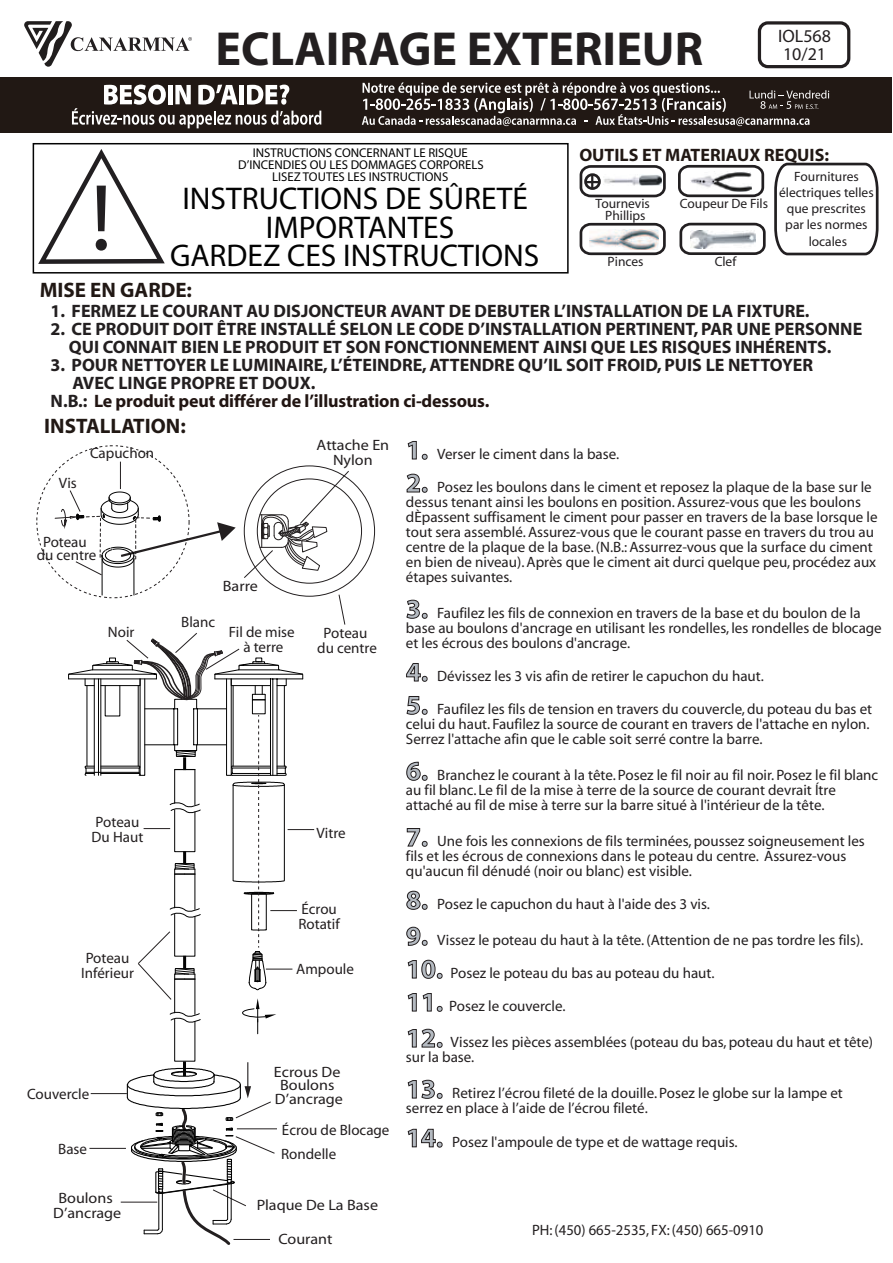
<style>
.page{position:relative;width:893px;height:1263px;background:#fff}
.page>*{position:absolute;margin:0;border:0;box-sizing:border-box;transform-origin:0 0}
.t1{font:94.8px "Myriad";color:#221f21}
.t2{font:700 48px "Myriad";color:#231f20}
.t3{font:31.5px/28.5px "Myriad";color:#030303;text-align:center}
.t4{font:700 21px "Myriad";color:#211814}
.t5{font:700 18px/18px "Myriad";color:#231f20}
.t6{font:700 18px "Myriad";letter-spacing:-.01em;color:#211512}
.t7{font:700 18px "Myriad";color:#211814}
.t8{font:18px/18px "Myriad";color:#231f20}
.t9{font:15px/15px "Myriad";color:#231f20}
.t10{font:15px/13.5px "Myriad";color:#231f20;text-align:center;scale:1.07 1}
.t11{font:15px "Myriad";color:#221f20}
.t12{font:13.5px/16.2px "Myriad";color:#221f21;text-align:center}
.t13{font:12.75px/12px "Myriad";color:#030303;text-align:center}
.s1{color:#231f20}
.s2{font-weight:700;font-size:27px;color:#b4bac1}
</style>
<div class="page">
<svg style="left:407px;top:441px;width:20px;height:19px"></svg>
<svg style="left:406px;top:473px;width:21px;height:20px"></svg>
<svg style="left:406px;top:599px;width:21px;height:20px"></svg>
<svg style="left:406px;top:663px;width:21px;height:19px"></svg>
<svg style="left:406px;top:696px;width:21px;height:19px"></svg>
<svg style="left:406px;top:761px;width:21px;height:20px"></svg>
<svg style="left:406px;top:828px;width:21px;height:19px"></svg>
<svg style="left:406px;top:890px;width:21px;height:20px"></svg>
<svg style="left:406px;top:926px;width:21px;height:20px"></svg>
<svg style="left:407px;top:959px;width:35px;height:20px"></svg>
<svg style="left:407px;top:993px;width:35px;height:19px"></svg>
<svg style="left:407px;top:1028px;width:35px;height:20px"></svg>
<svg style="left:407px;top:1079px;width:35px;height:20px"></svg>
<svg style="left:407px;top:1128px;width:35px;height:19px"></svg>
<svg style="left:678px;top:164px;width:87px;height:34px"></svg>
<svg style="left:579px;top:222px;width:87px;height:34px"></svg>
<svg style="left:579px;top:165px;width:87px;height:33px"></svg>
<svg style="left:679px;top:222px;width:87px;height:33px"></svg>
<img style="left:589px;top:229px;width:69px;height:20px">
<svg style="left:38px;top:149px;width:127px;height:115px"></svg>
<div style="left:33px;top:143px;width:536px;height:131px;border:2px solid #030303"></div>
<svg style="left:774px;top:162px;width:105px;height:94px"></svg>
<svg style="left:24px;top:21px;width:168px;height:46px"></svg>
<div style="left:758px;top:21px;width:92px;height:47px;border:3px solid #231f20;border-radius:8px"></div>
<div style="left:0;top:78px;width:892px;height:55px;background:#211814"></div>
<svg style="left:72px;top:85px;width:249px;height:43px"></svg>
<svg style="left:362px;top:82px;width:467px;height:44px"></svg>
<svg style="left:55px;top:462px;width:295px;height:783px"></svg>
<h1 class="t1" style="left:90px;top:171px;width:23px">!</h1>
<h2 class="t2" style="left:215px;top:25px;width:489px">ECLAIRAGE EXTERIEUR</h2>
<p class="t8" style="left:778px;top:28px;width:54px">IOL568<br>10/21</p>
<p class="t13" style="left:238px;top:147px;width:247px">INSTRUCTIONS CONCERNANT LE RISQUE<br>D’INCENDIES OU LES DOMMAGES CORPORELS<br>LISEZ TOUTES LES INSTRUCTIONS</p>
<h3 class="t3" style="left:170px;top:185px;width:371px">INSTRUCTIONS DE SÛRETÉ<br>IMPORTANTES<br>GARDEZ CES INSTRUCTIONS</h3>
<p class="t12" style="left:779px;top:169px;width:96px">Fournitures électriques telles que prescrites par les normes locales</p>
<p class="t7" style="left:579px;top:146px;width:251px">OUTILS ET MATERIAUX REQUIS:</p>
<p class="t12" style="left:596px;top:198px;width:56px;line-height:12px">Tournevis<br>Phillips</p>
<p class="t12" style="left:680px;top:196px;width:90px">Coupeur De Fils</p>
<p class="t12" style="left:608px;top:254px;width:37px">Pinces</p>
<p class="t12" style="left:715px;top:254px;width:23px">Clef</p>
<h3 class="t4" style="left:40px;top:279px;width:154px">MISE EN GARDE:</h3>
<p class="t5" style="left:51px;top:303px;width:760px">1. FERMEZ LE COURANT AU DISJONCTEUR AVANT DE DEBUTER L’INSTALLATION DE LA FIXTURE.</p>
<p class="t5" style="left:69px;top:321px;width:795px;text-indent:-18px">2. CE PRODUIT DOIT ÊTRE INSTALLÉ SELON LE CODE D’INSTALLATION PERTINENT, PAR UNE PERSONNE<br>QUI CONNAIT BIEN LE PRODUIT ET SON FONCTIONNEMENT AINSI QUE LES RISQUES INHÉRENTS.</p>
<p class="t5" style="left:51px;top:357px;width:764px">3. POUR NETTOYER LE LUMINAIRE, L’ÉTEINDRE, ATTENDRE QU’IL SOIT FROID, PUIS LE NETTOYER</p>
<p class="t5" style="left:72px;top:375px;width:245px">AVEC LINGE PROPRE ET DOUX.</p>
<p class="t6" style="left:51px;top:392px;width:440px"><span class="s1">N.B.:</span> Le produit peut différer de l’illustration ci-dessous.</p>
<h3 class="t4" style="left:44px;top:415px;width:143px">INSTALLATION:</h3>
<p class="t9" style="left:59px;top:476px;width:20px">Vis</p>
<p class="t9" style="left:90px;top:446px;width:66px">Capuchon</p>
<p class="t9" style="left:37px;top:535px;width:61px;line-height:13.5px;text-align:center">Poteau du centre</p>
<p class="t9" style="left:108px;top:625px;width:28px">Noir</p>
<p class="t10" style="left:223px;top:579px;width:34px">Barre</p>
<p class="t9" style="left:181px;top:615px;width:35px">Blanc</p>
<p class="t9" style="left:229px;top:625px;width:67px;text-align:center">Fil de mise à terre</p>
<p class="t10" style="left:317px;top:438px;width:69px;line-height:15px">Attache En<br>Nylon</p>
<p class="t9" style="left:317px;top:626px;width:61px;text-align:center">Poteau du centre</p>
<p class="t9" style="left:92px;top:815px;width:53px">Poteau<br>Du Haut</p>
<p class="t9" style="left:81px;top:951px;width:54px;text-align:center">Poteau<br>Inférieur</p>
<p class="t9" style="left:27px;top:1087px;width:64px">Couvercle</p>
<p class="t9" style="left:58px;top:1142px;width:30px">Base</p>
<p class="t10" style="left:53px;top:1191px;width:65px;line-height:15px">Boulons<br>D’ancrage</p>
<p class="t9" style="left:316px;top:826px;width:31px">Vitre</p>
<p class="t9" style="left:298px;top:902px;width:43px">Écrou<br>Rotatif</p>
<p class="t9" style="left:296px;top:962px;width:59px">Ampoule</p>
<p class="t10" style="left:274px;top:1065px;width:66px">Ecrous De<br>Boulons<br>D’ancrage</p>
<p class="t9" style="left:282px;top:1123px;width:109px">Écrou de Blocage</p>
<p class="t9" style="left:281px;top:1147px;width:57px">Rondelle</p>
<p class="t10" style="left:257px;top:1198px;width:115px">Plaque De La Base</p>
<p class="t10" style="left:278px;top:1233px;width:52px">Courant</p>
<p class="t9" style="left:406px;top:447px;width:215px"><span class="s2">1.</span> Verser le ciment dans la base.</p>
<p class="t9" style="left:406px;top:480px;width:473px"><span class="s2">2.</span> Posez les boulons dans le ciment et reposez la plaque de la base sur le dessus tenant ainsi les boulons en position. Assurez-vous que les boulons dÈpassent suffisament le ciment pour passer en travers de la base lorsque le tout sera assemblé. Assurez-vous que le courant passe en travers du trou au centre de la plaque de la base. (N.B.: Assurrez-vous que la surface du ciment en bien de niveau). Après que le ciment ait durci quelque peu, procédez aux étapes suivantes.</p>
<p class="t9" style="left:406px;top:606px;width:477px"><span class="s2">3.</span> Faufilez les fils de connexion en travers de la base et du boulon de la base au boulons d'ancrage en utilisant les rondelles, les rondelles de blocage et les écrous des boulons d'ancrage.</p>
<p class="t9" style="left:406px;top:669px;width:359px"><span class="s2">4.</span> Dévissez les 3 vis afin de retirer le capuchon du haut.</p>
<p class="t9" style="left:406px;top:702px;width:468px"><span class="s2">5.</span> Faufilez les fils de tension en travers du couvercle, du poteau du bas et celui du haut. Faufilez la source de courant en travers de l'attache en nylon.<br>Serrez l'attache afin que le cable soit serré contre la barre.</p>
<p class="t9" style="left:406px;top:768px;width:474px"><span class="s2">6.</span> Branchez le courant à la tête. Posez le fil noir au fil noir. Posez le fil blanc au fil blanc. Le fil de la mise à terre de la source de courant devrait Ítre attaché au fil de mise à terre sur la barre situé à l'intérieur de la tête.</p>
<p class="t9" style="left:406px;top:834px;width:460px"><span class="s2">7.</span> Une fois les connexions de fils terminées, poussez soigneusement les fils et les écrous de connexions dans le poteau du centre. Assurez-vous qu'aucun fil dénudé (noir ou blanc) est visible.</p>
<p class="t9" style="left:406px;top:897px;width:306px"><span class="s2">8.</span> Posez le capuchon du haut à l'aide des 3 vis.</p>
<p class="t11" style="left:406px;top:933px;width:459px"><span class="s2">9.</span> Vissez le poteau du haut à la tête. (Attention de ne pas tordre les fils).</p>
<p class="t9" style="left:406px;top:966px;width:310px"><span class="s2">10.</span> Posez le poteau du bas au poteau du haut.</p>
<p class="t9" style="left:406px;top:999px;width:161px"><span class="s2">11.</span> Posez le couvercle.</p>
<p class="t9" style="left:406px;top:1035px;width:469px"><span class="s2">12.</span> Vissez les pièces assemblées (poteau du bas, poteau du haut et tête) sur la base.</p>
<p class="t9" style="left:406px;top:1086px;width:438px"><span class="s2">13.</span> Retirez l’écrou fileté de la douille. Posez le globe sur la lampe et serrez en place à l’aide de l’écrou fileté.</p>
<p class="t9" style="left:406px;top:1135px;width:333px"><span class="s2">14.</span> Posez l'ampoule de type et de wattage requis.</p>
<p class="t9" style="left:532px;top:1223px;width:233px">PH: (450) 665-2535, FX: (450) 665-0910</p>
</div>
